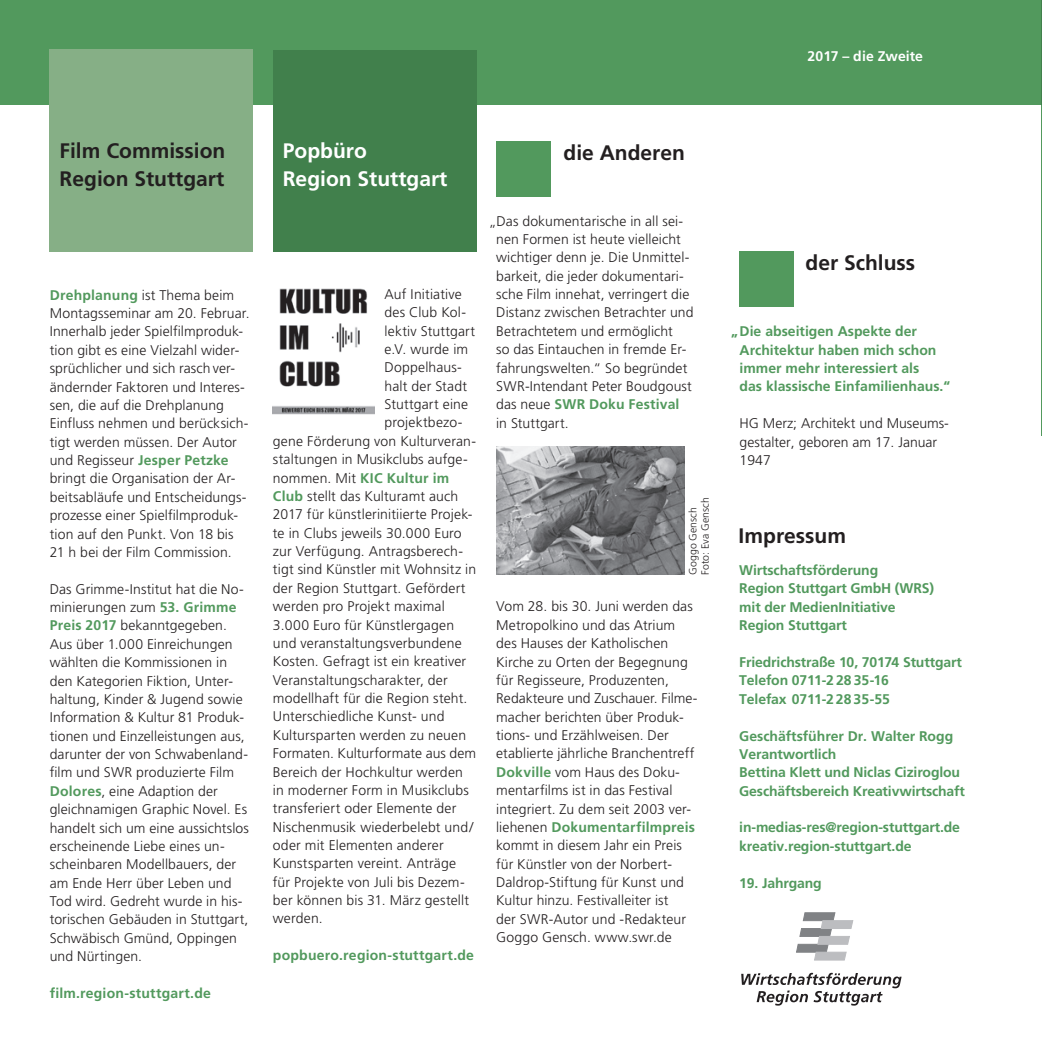
<style>
.page{position:relative;width:1042px;height:1042px;background:#fff}
.page>*{position:absolute;margin:0;border:0;box-sizing:border-box;transform-origin:0 0}
.t1{font:700 21px/28px "Frutiger";color:#231f20}
.t2{font:700 21px "Frutiger";color:#fff}
.t3{font:300 14px/18.4px "Frutiger";letter-spacing:.01em;color:#231f20}
.t4{font:700 14px/18.4px "Frutiger";letter-spacing:-.01em;color:#52995d}
.t5{font:700 14px "Frutiger";letter-spacing:.015em;color:#52995d}
.t6{font:700 14px "Frutiger";letter-spacing:.01em;color:#52995d}
.t7{font:700 14px "Frutiger";color:#fff}
.t8{font:300 10.5px/12.6px "Frutiger";color:#231f20}
.s1{font-weight:700;color:#52995d}
.s2{font-weight:300;color:#231f20}
.s3{color:#fff}
</style>
<div class="page">
<div style="left:0;top:0;width:1042px;height:105px;background:#52995d"></div>
<div style="left:50px;top:50px;width:203px;height:202px;background:#86af86"></div>
<svg style="left:796px;top:913px;width:57px;height:47px"></svg>
<svg style="left:741px;top:973px;width:160px;height:32px"></svg>
<div style="left:273px;top:50px;width:203px;height:202px;background:#41804c"></div>
<div style="left:496px;top:141px;width:55px;height:56px;background:#52995d"></div>
<div style="left:739px;top:252px;width:55px;height:55px;background:#52995d"></div>
<img style="left:273px;top:288px;width:102px;height:127px">
<img style="left:496px;top:446px;width:189px;height:129px">
<p class="t7" style="left:807px;top:47px;width:117px">2017 – die Zweite</p>
<h1 class="t1" style="left:60px;top:136px;width:167px">Film Commission<br>Region Stuttgart</h1>
<p class="t3" style="left:50px;top:286px;width:201px"><span class="s1">Drehplanung</span> ist Thema beim<br>Montagsseminar am 20. Februar.<br>Innerhalb jeder Spielfilmproduk&shy;tion gibt es eine Vielzahl wider&shy;sprüchlicher und sich rasch ver&shy;ändernder Faktoren und Interes&shy;sen, die auf die Drehplanung<br>Einfluss nehmen und berücksich&shy;tigt werden müssen. Der Autor und Regisseur <span class="s1">Jesper Petzke </span>bringt die Organisation der Ar&shy;beitsabläufe und Entscheidungs&shy;prozesse einer Spielfilmproduk&shy;tion auf den Punkt. Von 18 bis<br>21 h bei der Film Commission.</p>
<p class="t3" style="left:50px;top:580px;width:201px">Das Grimme-Institut hat die No&shy;minierungen zum <span class="s1">53. Grimme<br>Preis 2017</span> bekanntgegeben.<br>Aus über 1.000 Einreichungen wählten die Kommissionen in den Kategorien Fiktion, Unter&shy;haltung, Kinder &amp; Jugend sowie<br>Information &amp; Kultur 81 Produk&shy;tionen und Einzelleistungen aus, darunter der von Schwabenland&shy;film und SWR produzierte Film<br><span class="s1">Dolores</span>, eine Adaption der gleichnamigen Graphic Novel. Es handelt sich um eine aussichtslos erscheinende Liebe eines un&shy;scheinbaren Modellbauers, der am Ende Herr über Leben und<br>Tod wird. Gedreht wurde in his&shy;torischen Gebäuden in Stuttgart,<br>Schwäbisch Gmünd, Oppingen und Nürtingen.</p>
<p class="t6" style="left:50px;top:985px;width:163px">film.region-stuttgart.de</p>
<h1 class="t2" style="left:283px;top:138px;width:85px">Popbüro</h1>
<h1 class="t1" style="left:563px;top:138px;width:123px">die Anderen</h1>
<h1 class="t2" style="left:283px;top:166px;width:166px">Region Stuttgart</h1>
<p class="t3" style="left:384px;top:285px;width:79px">Auf Initiative</p>
<p class="t3" style="left:384px;top:303px;width:83px">des Club Kol-</p>
<p class="t3" style="left:384px;top:322px;width:92px">lektiv Stuttgart</p>
<p class="t3" style="left:384px;top:340px;width:85px">e.V. wurde im</p>
<p class="t3" style="left:384px;top:358px;width:79px">Doppelhaus-</p>
<p class="t3" style="left:384px;top:377px;width:84px">halt der Stadt</p>
<p class="t3" style="left:384px;top:395px;width:85px">Stuttgart eine</p>
<p class="t3" style="left:384px;top:414px;width:79px">projektbezo-</p>
<p class="t3" style="left:273px;top:432px;width:205px">gene Förderung von Kulturveran-</p>
<p class="t3" style="left:273px;top:450px;width:196px">staltungen in Musikclubs aufge-</p>
<p class="t5" style="left:273px;top:469px;width:178px"><span class="s2">nommen. Mit</span> KIC Kultur im</p>
<p class="t3" style="left:273px;top:487px;width:187px"><span class="s1">Club</span> stellt das Kulturamt auch</p>
<p class="t3" style="left:273px;top:505px;width:201px">2017 für künstlerinitiierte Projek-</p>
<p class="t3" style="left:273px;top:524px;width:190px">te in Clubs jeweils 30.000 Euro</p>
<p class="t3" style="left:273px;top:542px;width:192px">zur Verfügung. Antragsberech-</p>
<p class="t3" style="left:273px;top:560px;width:205px">tigt sind Künstler mit Wohnsitz in</p>
<p class="t3" style="left:273px;top:579px;width:194px">der Region Stuttgart. Gefördert</p>
<p class="t3" style="left:273px;top:597px;width:173px">werden pro Projekt maximal</p>
<p class="t3" style="left:273px;top:616px;width:183px">3.000 Euro für Künstlergagen</p>
<p class="t3" style="left:273px;top:634px;width:190px">und veranstaltungsverbundene</p>
<p class="t3" style="left:273px;top:652px;width:195px">Kosten. Gefragt ist ein kreativer</p>
<p class="t3" style="left:273px;top:671px;width:176px">Veranstaltungscharakter, der</p>
<p class="t3" style="left:273px;top:689px;width:196px">modellhaft für die Region steht.</p>
<p class="t3" style="left:273px;top:707px;width:173px">Unterschiedliche Kunst- und</p>
<p class="t3" style="left:273px;top:726px;width:195px">Kultursparten werden zu neuen</p>
<p class="t3" style="left:273px;top:744px;width:205px">Formaten. Kulturformate aus dem</p>
<p class="t3" style="left:273px;top:762px;width:192px">Bereich der Hochkultur werden</p>
<p class="t3" style="left:273px;top:781px;width:198px">in moderner Form in Musikclubs</p>
<p class="t3" style="left:273px;top:799px;width:185px">transferiert oder Elemente der</p>
<p class="t3" style="left:273px;top:818px;width:202px">Nischenmusik wiederbelebt und/</p>
<p class="t3" style="left:273px;top:836px;width:172px">oder mit Elementen anderer</p>
<p class="t3" style="left:273px;top:854px;width:185px">Kunstsparten vereint. Anträge</p>
<p class="t3" style="left:273px;top:873px;width:193px">für Projekte von Juli bis Dezem-</p>
<p class="t3" style="left:273px;top:891px;width:198px">ber können bis 31. März gestellt</p>
<p class="t3" style="left:273px;top:909px;width:51px">werden.</p>
<p class="t5" style="left:273px;top:947px;width:203px">popbuero.region-stuttgart.de</p>
<p class="t3" style="left:496px;top:212px;width:199px;text-indent:-7px">„<span class="s3">i</span>Das dokumentarische in all sei&shy;nen Formen ist heute vielleicht wichtiger denn je. Die Unmittel&shy;barkeit, die jeder dokumentari&shy;sche Film innehat, verringert die<br>Distanz zwischen Betrachter und<br>Betrachtetem und ermöglicht<br>so das Eintauchen in fremde Er&shy;fahrungswelten.“ So begründet<br>SWR-Intendant Peter Boudgoust das neue <span class="s1">SWR Doku Festival </span>in Stuttgart.</p>
<p class="t8" style="left:686px;top:574px;width:79px;rotate:-90deg">Goggo Gensch<br>Foto: Eva Gensch</p>
<p class="t3" style="left:496px;top:597px;width:203px">Vom 28. bis 30. Juni werden das<br>Metropolkino und das Atrium des Hauses der Katholischen<br>Kirche zu Orten der Begegnung für Regisseure, Produzenten,<br>Redakteure und Zuschauer. Filme&shy;macher berichten über Produk&shy;tions- und Erzählweisen. Der etablierte jährliche Branchentreff<br><span class="s1">Dokville</span> vom Haus des Doku&shy;mentarfilms ist in das Festival integriert. Zu dem seit 2003 ver&shy;liehenen <span class="s1">Dokumentarfilmpreis </span>kommt in diesem Jahr ein Preis für Künstler von der Norbert-<br>Daldrop-Stiftung für Kunst und<br>Kultur hinzu. Festivalleiter ist<br>der SWR-Autor und -Redakteur<br>Goggo Gensch. www.swr.de</p>
<h1 class="t1" style="left:805px;top:248px;width:111px">der Schluss</h1>
<p class="t4" style="left:739px;top:322px;width:212px;text-indent:-8px">„Die abseitigen Aspekte der<br>Architektur haben mich schon immer mehr interessiert als<br>das klassische Einfamilienhaus.“</p>
<p class="t3" style="left:739px;top:414px;width:211px">HG Merz; Architekt und Museums&shy;gestalter, geboren am 17. Januar<br>1947</p>
<h1 class="t1" style="left:738px;top:522px;width:109px">Impressum</h1>
<p class="t4" style="left:739px;top:561px;width:196px">Wirtschaftsförderung<br>Region Stuttgart GmbH (WRS) mit der MedienInitiative<br>Region Stuttgart</p>
<p class="t4" style="left:739px;top:653px;width:224px">Friedrichstraße 10, 70174 Stuttgart<br>Telefon 0711-2 28 35-16<br>Telefax 0711-2 28 35-55</p>
<p class="t4" style="left:739px;top:726px;width:227px">Geschäftsführer Dr. Walter Rogg<br>Verantwortlich<br>Bettina Klett und Niclas Ciziroglou<br>Geschäftsbereich Kreativwirtschaft</p>
<p class="t4" style="left:739px;top:818px;width:222px">in-medias-res@region-stuttgart.de kreativ.region-stuttgart.de</p>
<p class="t4" style="left:739px;top:873px;width:84px">19. Jahrgang</p>
</div>
